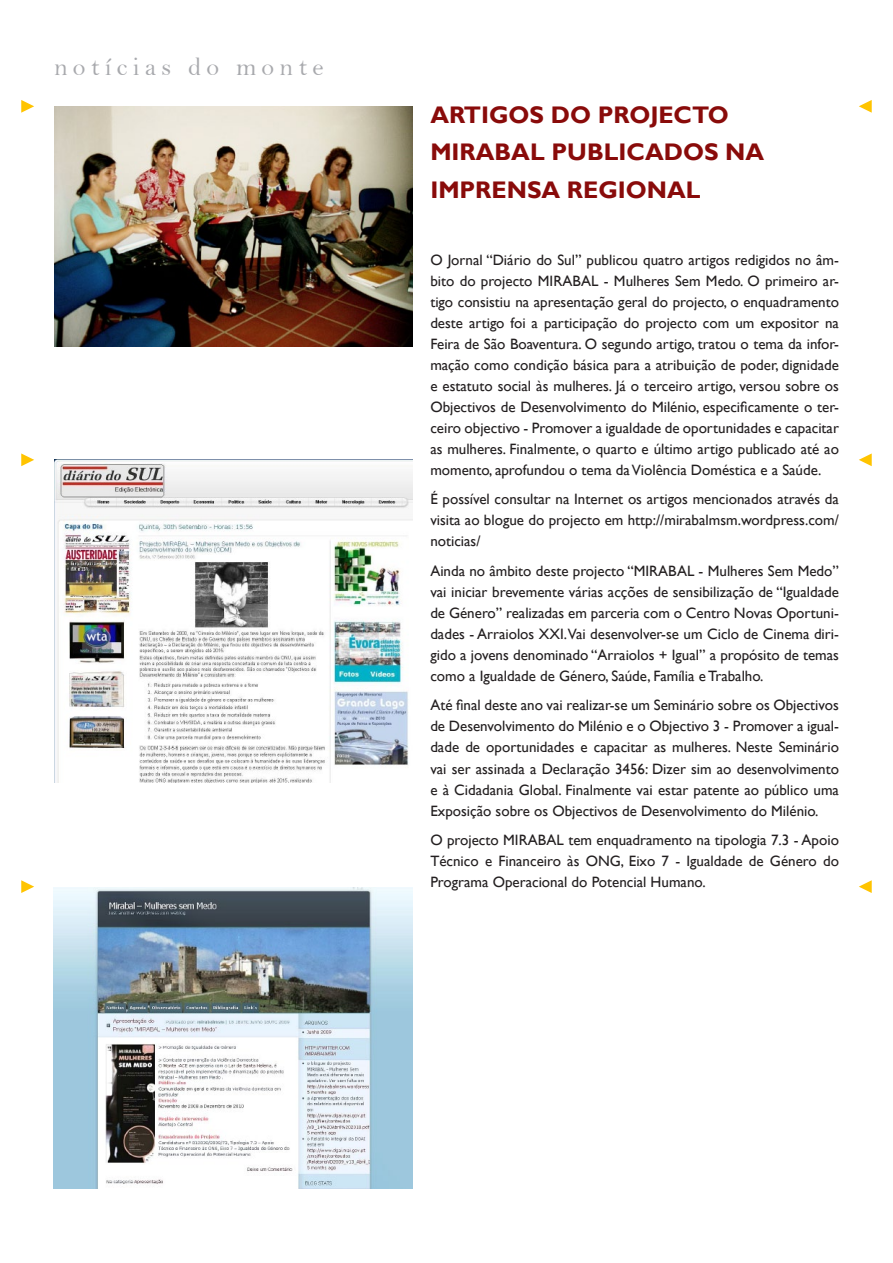
<style>
.page{position:relative;width:893px;height:1263px;background:#fff}
.page>*{position:absolute;margin:0;border:0;box-sizing:border-box;transform-origin:0 0}
.t1{font:25.95px "Bell";letter-spacing:.2em;color:#a8a9ad}
.t2{font:700 24px/37.5px "Gill Sans";color:#890b0a}
.t3{font:15px/21px "Gill Sans";color:#231f20;text-align:justify}
</style>
<div class="page">
<img style="left:54px;top:459px;width:358px;height:323px">
<svg style="left:859px;top:453px;width:13px;height:13px"></svg>
<svg style="left:21px;top:453px;width:13px;height:13px"></svg>
<svg style="left:859px;top:880px;width:13px;height:13px"></svg>
<svg style="left:21px;top:880px;width:13px;height:13px"></svg>
<svg style="left:859px;top:100px;width:13px;height:13px"></svg>
<svg style="left:21px;top:100px;width:13px;height:13px"></svg>
<img style="left:54px;top:106px;width:358px;height:240px">
<img style="left:54px;top:888px;width:358px;height:300px">
<h1 class="t1" style="left:54px;top:51px;width:271px">notícias do monte</h1>
<h2 class="t2" style="left:430px;top:97px;width:300px">ARTIGOS DO PROJECTO<br>MIR</h2>
<h2 class="t2" style="left:430px;top:134px;width:329px;text-indent:45px">ABAL PUBLICADOS NA<br>IMPRENSA REGIONAL</h2>
<p class="t3" style="left:430px;top:250px;width:410px">O Jornal “Diário do Sul” publicou quatro artigos redigidos no âm&shy;bito do projecto MIRABAL - Mulheres Sem Medo. O primeiro ar&shy;tigo consistiu na apresentação geral do projecto, o enquadramento deste artigo foi a participação do projecto com um expositor na Feira de São Boaventura. O segundo artigo, tratou o tema da infor&shy;mação como condição básica para a atribuição de poder, dignidade e estatuto social às mulheres. Já o terceiro artigo, versou sobre os Objectivos de Desenvolvimento do Milénio, especificamente o ter&shy;ceiro objectivo - Promover a igualdade de oportunidades e capacitar as mulheres. Finalmente, o quarto e último artigo publicado até ao momento, aprofundou o tema da Violência Doméstica e a Saúde.</p>
<p class="t3" style="left:430px;top:489px;width:410px">É possível consultar na Internet os artigos mencionados através da visita ao blogue do projecto em http://mirabalmsm.wordpress.com/ noticias/</p>
<p class="t3" style="left:430px;top:561px;width:410px">Ainda no âmbito deste projecto “MIRABAL - Mulheres Sem Medo” vai iniciar brevemente várias acções de sensibilização de “Igualdade de Género” realizadas em parceria com o Centro Novas Oportuni&shy;dades - Arraiolos XXI.Vai desenvolver-se um Ciclo de Cinema diri&shy;gido a jovens denominado “Arraiolos + Igual” a propósito de temas como a Igualdade de Género, Saúde, Família e Trabalho.</p>
<p class="t3" style="left:430px;top:695px;width:410px">Até final deste ano vai realizar-se um Seminário sobre os Objectivos de Desenvolvimento do Milénio e o Objectivo 3 - Promover a igual&shy;dade de oportunidades e capacitar as mulheres. Neste Seminário vai ser assinada a Declaração 3456: Dizer sim ao desenvolvimento e à Cidadania Global. Finalmente vai estar patente ao público uma Exposição sobre os Objectivos de Desenvolvimento do Milénio.</p>
<p class="t3" style="left:430px;top:830px;width:410px">O projecto MIRABAL tem enquadramento na tipologia 7.3 - Apoio Técnico e Financeiro às ONG, Eixo 7 - Igualdade de Género do Programa Operacional do Potencial Humano.</p>
</div>
